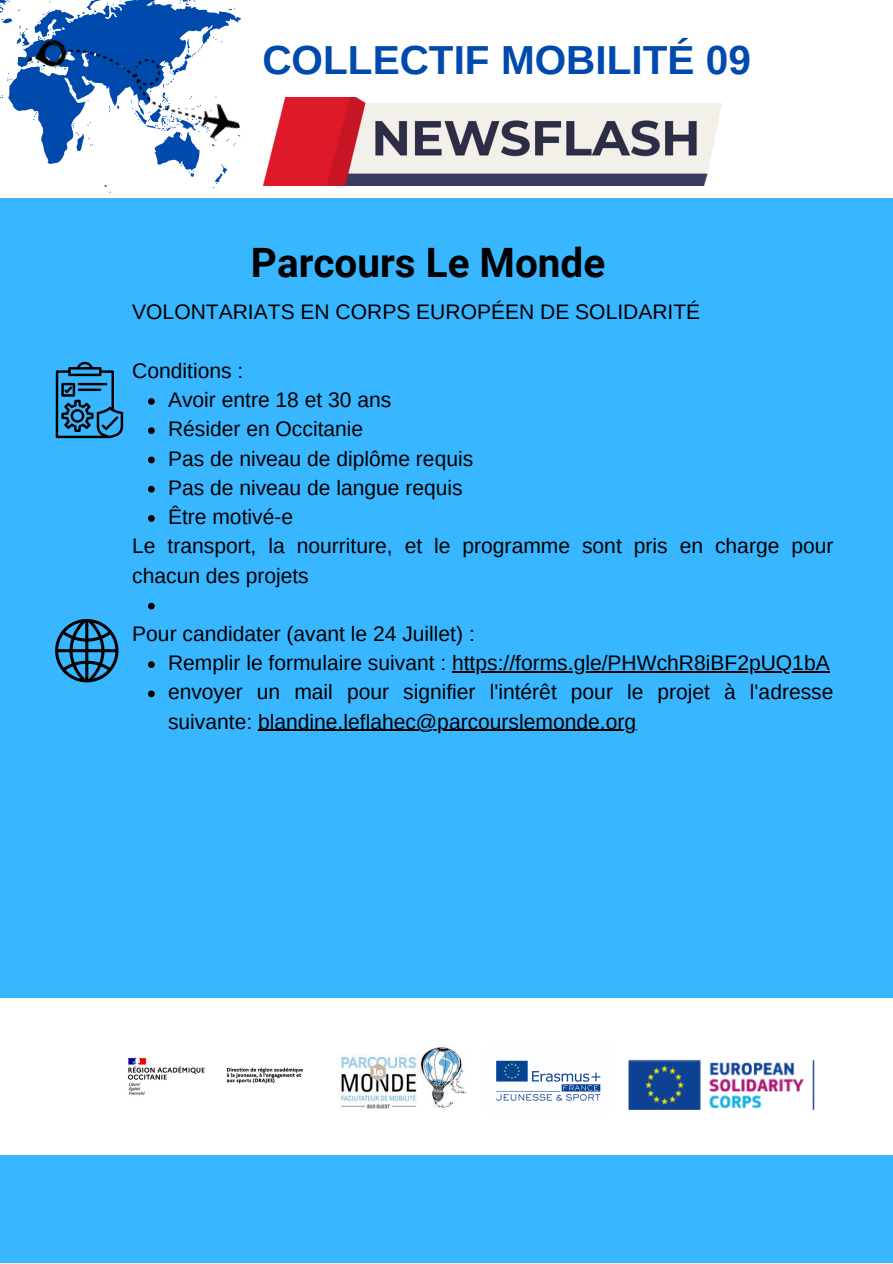
<style>
.page{position:relative;width:893px;height:1264px;background:#fff}
.page>*{position:absolute;margin:0;border:0;box-sizing:border-box;transform-origin:0 0}
.t1{font:700 40.5px "Arimo";color:#004aad}
.t2{font:700 40.5px "Roboto";color:#000}
.t3{font:21px/29.2px "Arimo";color:#000}
</style>
<div class="page">
<div style="left:0;top:0;width:892px;height:1262px;background:#38b6ff"></div>
<div style="left:0;top:0;width:892px;height:198px;background:#fff"></div>
<svg style="left:0;top:0;width:220px;height:193px"></svg>
<img style="left:23px;top:0;width:218px;height:180px">
<img style="left:263px;top:98px;width:458px;height:87px">
<svg style="left:148px;top:398px;width:7px;height:7px"></svg>
<svg style="left:148px;top:427px;width:7px;height:7px"></svg>
<svg style="left:148px;top:456px;width:7px;height:7px"></svg>
<svg style="left:148px;top:486px;width:7px;height:6px"></svg>
<svg style="left:148px;top:515px;width:7px;height:7px"></svg>
<svg style="left:148px;top:602px;width:7px;height:7px"></svg>
<svg style="left:148px;top:661px;width:7px;height:7px"></svg>
<hr style="left:452px;top:671px;width:377px;height:1px;background:#000">
<svg style="left:148px;top:690px;width:7px;height:7px"></svg>
<hr style="left:258px;top:729px;width:378px;height:2px;background:#000">
<svg style="left:56px;top:362px;width:67px;height:76px"></svg>
<img style="left:56px;top:619px;width:63px;height:63px">
<div style="left:0;top:997px;width:892px;height:157px;background:#fff"></div>
<img style="left:127px;top:1057px;width:176px;height:38px">
<img style="left:338px;top:1046px;width:129px;height:63px">
<img style="left:496px;top:1060px;width:105px;height:41px">
<img style="left:628px;top:1059px;width:186px;height:51px">
<p class="t1" style="left:262px;top:38px;width:490px">COLLECTIF MOBILITÉ 09</p>
<p class="t2" style="left:251px;top:239px;width:356px">Parcours Le Monde</p>
<p class="t3" style="left:132px;top:297px;width:569px">VOLONTARIATS EN CORPS EUROPÉEN DE SOLIDARITÉ</p>
<p class="t3" style="left:132px;top:356px;width:113px">Conditions :</p>
<p class="t3" style="left:168px;top:385px;width:225px">Avoir entre 18 et 30 ans</p>
<p class="t3" style="left:168px;top:414px;width:197px">Résider en Occitanie</p>
<p class="t3" style="left:168px;top:443px;width:307px">Pas de niveau de diplôme requis</p>
<p class="t3" style="left:168px;top:473px;width:296px">Pas de niveau de langue requis</p>
<p class="t3" style="left:168px;top:502px;width:127px">Être motivé-e</p>
<p class="t3" style="left:132px;top:531px;width:702px">Le transport, la nourriture, et le programme sont pris en charge pour chacun des projets</p>
<p class="t3" style="left:132px;top:619px;width:344px">Pour candidater (avant le 24 Juillet) :</p>
<p class="t3" style="left:168px;top:648px;width:663px">Remplir le formulaire suivant : https://forms.gle/PHWchR8iBF2pUQ1bA</p>
<p class="t3" style="left:168px;top:677px;width:667px">envoyer un mail pour signifier l'intérêt pour le projet à l'adresse suivante: blandine.leflahec@parcourslemonde.org</p>
</div>
